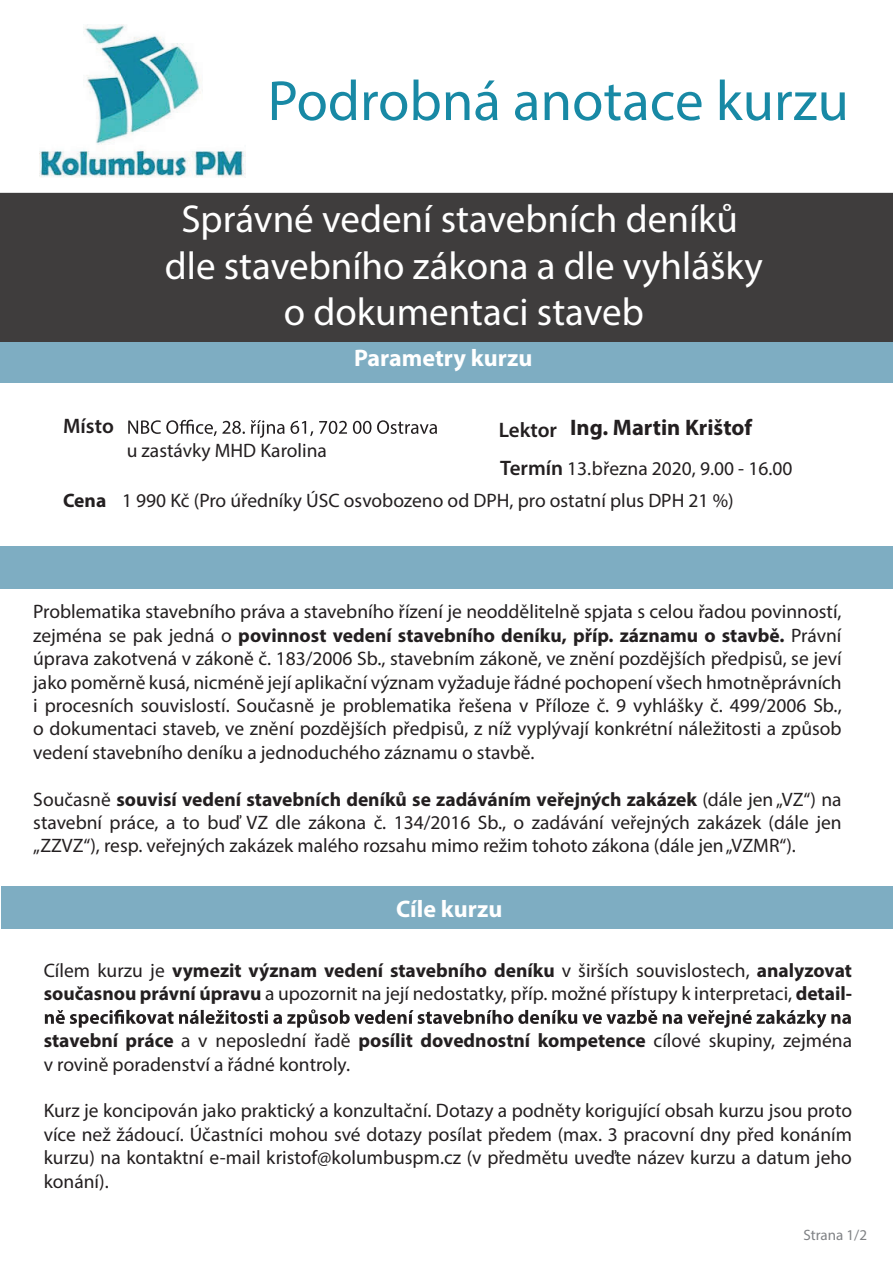
<style>
.page{position:relative;width:893px;height:1263px;background:#fff}
.page>*{position:absolute;margin:0;border:0;box-sizing:border-box;transform-origin:0 0}
.t1{font:57px "Myriad Pro";color:#1889a5}
.t2{font:48px/47.1px "Myriad Pro";color:#fff;text-align:center}
.t3{font:39px/46.8px "Myriad Pro";color:#fff;text-align:center}
.t4{font:700 24px "Myriad Pro";color:#fff}
.t5{font:700 22.5px "Myriad Pro";color:#231f20}
.t6{font:600 21px "Myriad Pro";color:#231f20}
.t7{font:19.5px/23.4px "Myriad Pro";color:#231f20;text-align:justify}
.t8{font:15px "Myriad Pro";color:#808285}
.s1{color:#3f3d3d}
.s2{font-weight:600;font-size:21px}
.s3{font-weight:700}
</style>
<div class="page">
<div style="left:0;top:341px;width:893px;height:41px;background:#7eadc2"></div>
<svg style="left:45px;top:1009px;width:806px;height:19px"></svg>
<div style="left:0;top:546px;width:893px;height:42px;background:#7eadc2"></div>
<div style="left:1px;top:887px;width:892px;height:42px;background:#7eadc2"></div>
<img style="left:39px;top:24px;width:205px;height:153px">
<div style="left:0;top:193px;width:893px;height:148px;background:#3f3d3d"></div>
<svg style="left:128px;top:420px;width:309px;height:18px"></svg>
<h1 class="t1" style="left:268px;top:66px;width:583px">Podrobná anotace kurzu</h1>
<h2 class="t2" style="left:100px;top:196px;width:687px">Správné v<span class="s1">edení st</span>avebních deníků ve vazbě na veřejné zakázky<br>na stavební práce</h2>
<h3 class="t3" style="left:165px;top:195px;width:599px">Správné vedení stavebních deníků dle stavebního zákona a dle vyhlášky o dokumentaci staveb</h3>
<p class="t4" style="left:354px;top:342px;width:180px">Parametry kurzu</p>
<p class="t6" style="left:63px;top:412px;width:52px">Místo</p>
<p class="t5" style="left:499px;top:413px;width:255px"><span class="s2">Lektor</span> Ing. Martin Krištof</p>
<p class="t7" style="left:127px;top:439px;width:202px">u zastávky MHD Karolina</p>
<p class="t7" style="left:500px;top:457px;width:294px"><span class="s2">Termín</span> 13. března 2020, 9.00 - 16.00</p>
<p class="t7" style="left:63px;top:488px;width:672px"><span class="s3">Cena</span> 1 990 Kč (Pro úředníky ÚSC osvobozeno od DPH, pro ostatní plus DPH 21 %)</p>
<p class="t7" style="left:33px;top:600px;width:810px">Problematika stavebního práva a stavebního řízení je neoddělitelně spjata s celou řadou povinností, zejména se pak jedná o <span class="s3">povinnost vedení stavebního deníku, příp. záznamu o stavbě.</span> Právní úprava zakotvená v zákoně č. 183/2006 Sb., stavebním zákoně, ve znění pozdějších předpisů, se jeví jako poměrně kusá, nicméně její aplikační význam vyžaduje řádné pochopení všech hmotněprávních i procesních souvislostí. Současně je problematika řešena v Příloze č. 9 vyhlášky č. 499/2006 Sb., o dokumentaci staveb, ve znění pozdějších předpisů, z níž vyplývají konkrétní náležitosti a způsob vedení stavebního deníku a jednoduchého záznamu o stavbě.</p>
<p class="t7" style="left:33px;top:787px;width:810px">Současně <span class="s3">souvisí vedení stavebních deníků se zadáváním veřejných zakázek</span> (dále jen„VZ“) na stavební práce, a to buď VZ dle zákona č. 134/2016 Sb., o zadávání veřejných zakázek (dále jen „ZZVZ“), resp. veřejných zakázek malého rozsahu mimo režim tohoto zákona (dále jen„VZMR“).</p>
<p class="t4" style="left:396px;top:893px;width:108px">Cíle kurzu</p>
<p class="t7" style="left:44px;top:958px;width:810px">Cílem kurzu je <span class="s3">vymezit význam vedení stavebního deníku</span> v širších souvislostech, <span class="s3">analyzovat současnou právní úpravu</span> a upozornit na její nedostatky, příp. možné přístupy k interpretaci, <span class="s3">detail-</span></p>
<p class="t7" style="left:44px;top:1028px;width:810px"><span class="s3">stavební práce</span> a v neposlední řadě <span class="s3">posílit dovednostní kompetence</span> cílové skupiny, zejména v rovině poradenství a řádné kontroly.</p>
<p class="t7" style="left:44px;top:1099px;width:810px">Kurz je koncipován jako praktický a konzultační. Dotazy a podněty korigující obsah kurzu jsou proto více než žádoucí. Účastníci mohou své dotazy posílat předem (max. 3 pracovní dny před konáním kurzu) na kontaktní e-mail kristof@kolumbuspm.cz (v předmětu uveďte název kurzu a datum jeho konání).</p>
<p class="t8" style="left:803px;top:1225px;width:65px">Strana 1/2</p>
</div>
